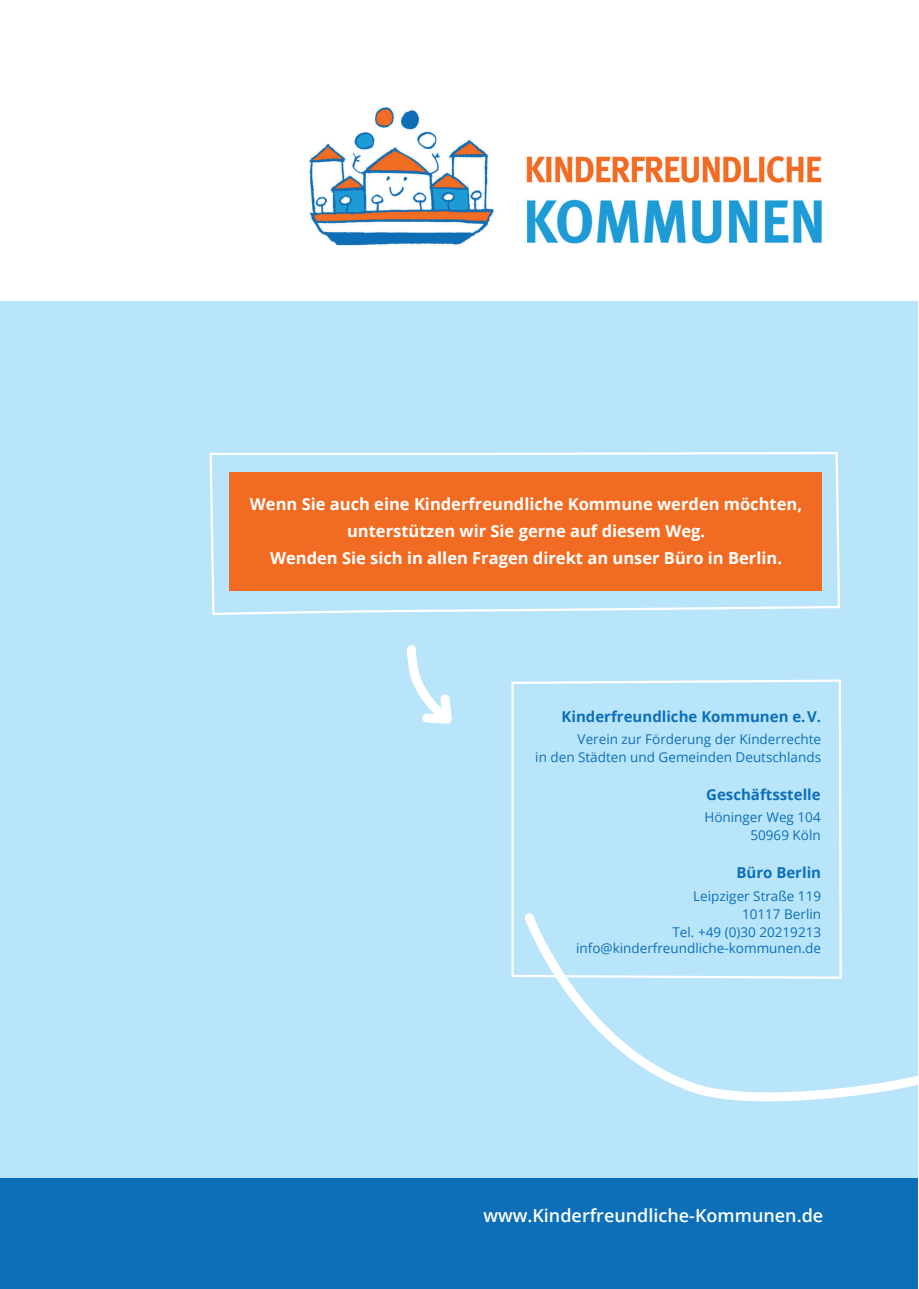
<style>
.page{position:relative;width:919px;height:1289px;background:#fff}
.page>*{position:absolute;margin:0;border:0;box-sizing:border-box;transform-origin:0 0}
.t1{font:600 18px "Open Sans";color:#fff}
.t2{font:700 16.5px/27px "Open Sans";color:#fff;text-align:center}
.t3{font:700 15px "Open Sans";color:#0c6fb8}
.t4{font:13.5px/18px "Open Sans";color:#0c6fb8;text-align:right}
</style>
<div class="page">
<img style="left:309px;top:107px;width:512px;height:138px">
<div style="left:0;top:301px;width:917px;height:900px;background:#b9e5fa"></div>
<div style="left:0;top:1178px;width:917px;height:110px;background:#0c6fb8"></div>
<svg style="left:209px;top:452px;width:631px;height:163px"></svg>
<svg style="left:511px;top:679px;width:331px;height:298px"></svg>
<svg style="left:520px;top:908px;width:398px;height:207px"></svg>
<svg style="left:407px;top:645px;width:45px;height:79px"></svg>
<p class="t2" style="left:250px;top:490px;width:553px">Wenn Sie auch eine Kinderfreundliche Kommune werden möchten, unterstützen wir Sie gerne auf diesem Weg.<br>Wenden Sie sich in allen Fragen direkt an unser Büro in Berlin.</p>
<p class="t3" style="left:561px;top:706px;width:261px">Kinderfreundliche Kommunen e. V.</p>
<p class="t4" style="left:535px;top:730px;width:287px">Verein zur Förderung der Kinderrechte<br>in den Städten und Gemeinden Deutschlands</p>
<p class="t3" style="left:706px;top:784px;width:116px">Geschäftsstelle</p>
<p class="t4" style="left:704px;top:808px;width:118px">Höninger Weg 104<br>50969 Köln</p>
<p class="t3" style="left:736px;top:862px;width:86px">Büro Berlin</p>
<p class="t4" style="left:672px;top:886px;width:150px">Leipziger Straße 119<br>10117 Berlin<br>Tel. +49 (0)30 20219213</p>
<p class="t4" style="left:576px;top:938px;width:246px">info@kinderfreundliche-kommunen.de</p>
<h1 class="t1" style="left:483px;top:1202px;width:341px">www.Kinderfreundliche-Kommunen.de</h1>
</div>
